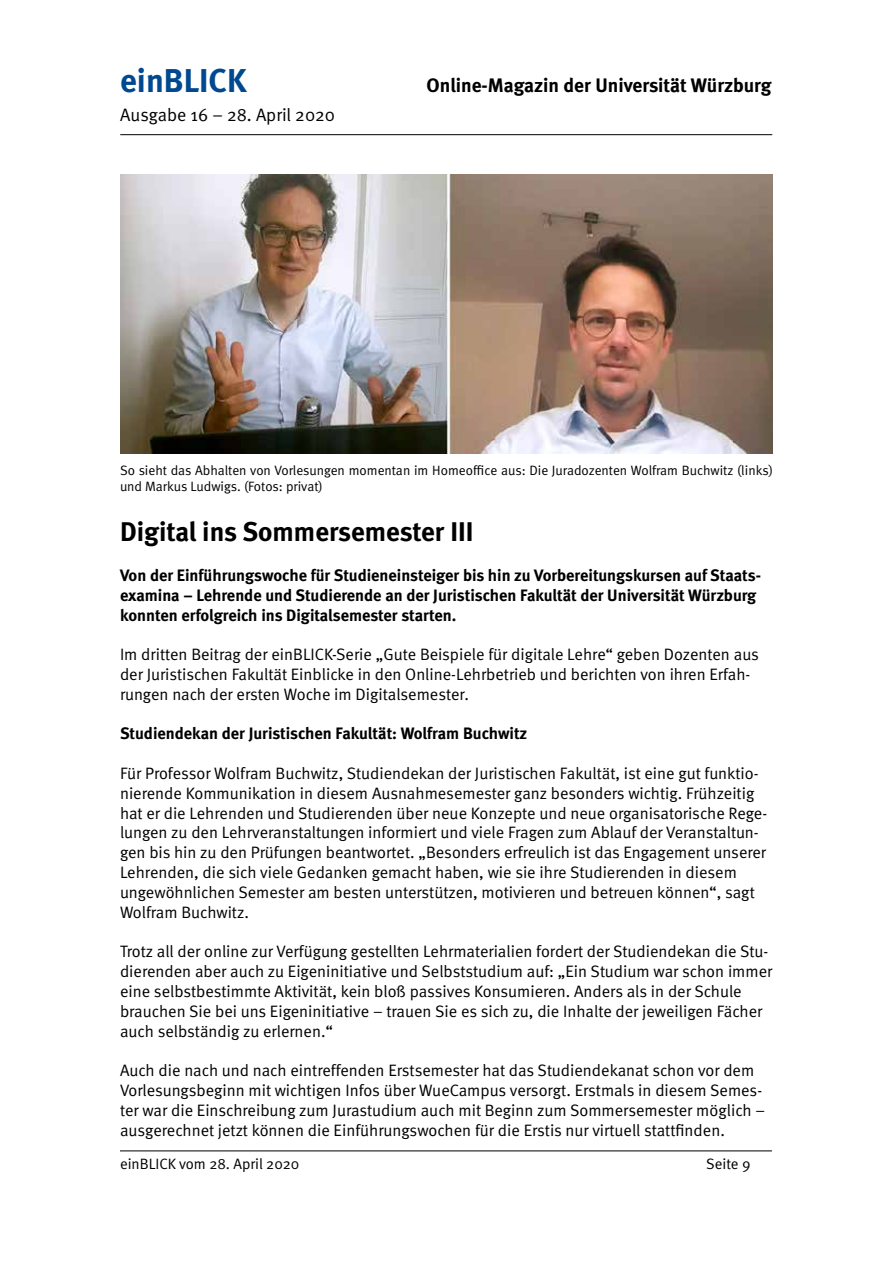
<style>
.page{position:relative;width:893px;height:1263px;background:#fff}
.page>*{position:absolute;margin:0;border:0;box-sizing:border-box;transform-origin:0 0}
.t1{font:700 33px "Meta";color:#004990}
.t2{font:700 27px "Meta";color:#000}
.t3{font:700 19.5px "Meta";color:#000}
.t4{font:18px "Meta Normal";color:#000}
.t5{font:16.5px/19.8px "Meta Normal";color:#000}
.t6{font:700 16.5px/19.8px "Meta";color:#000}
.t7{font:15px "Meta Normal";color:#000}
.t8{font:13.5px/16.2px "Meta Normal";color:#000}
</style>
<div class="page">
<hr style="left:120px;top:134px;width:652px;height:1px;background:#000">
<hr style="left:120px;top:1150px;width:652px;height:1px;background:#000">
<img style="left:120px;top:174px;width:653px;height:280px">
<h1 class="t1" style="left:120px;top:61px;width:128px">einBLICK</h1>
<p class="t3" style="left:427px;top:74px;width:346px">Online-Magazin der Universität Würzburg</p>
<p class="t4" style="left:120px;top:105px;width:216px">Ausgabe 16 – 28. April 2020</p>
<p class="t8" style="left:120px;top:462px;width:654px">So sieht das Abhalten von Vorlesungen momentan im Homeoffice aus: Die Juradozenten Wolfram Buchwitz (links) und Markus Ludwigs. (Fotos: privat)</p>
<h2 class="t2" style="left:120px;top:516px;width:355px">Digital ins Sommersemester III</h2>
<p class="t6" style="left:120px;top:565px;width:642px">Von der Einführungswoche für Studieneinsteiger bis hin zu Vorbereitungskursen auf Staats&shy;examina – Lehrende und Studierende an der Juristischen Fakultät der Universität Würzburg konnten erfolgreich ins Digitalsemester starten.</p>
<p class="t5" style="left:120px;top:644px;width:640px">Im dritten Beitrag der einBLICK-Serie „Gute Beispiele für digitale Lehre“ geben Dozenten aus der Juristischen Fakultät Einblicke in den Online-Lehrbetrieb und berichten von ihren Erfah&shy;rungen nach der ersten Woche im Digitalsemester.</p>
<p class="t6" style="left:120px;top:724px;width:409px">Studiendekan der Juristischen Fakultät: Wolfram Buchwitz</p>
<p class="t5" style="left:120px;top:763px;width:649px">Für Professor Wolfram Buchwitz, Studiendekan der Juristischen Fakultät, ist eine gut funktio&shy;nierende Kommunikation in diesem Ausnahmesemester ganz besonders wichtig. Frühzeitig hat er die Lehrenden und Studierenden über neue Konzepte und neue organisatorische Rege&shy;lungen zu den Lehrveranstaltungen informiert und viele Fragen zum Ablauf der Veranstaltun&shy;gen bis hin zu den Prüfungen beantwortet. „Besonders erfreulich ist das Engagement unserer Lehrenden, die sich viele Gedanken gemacht haben, wie sie ihre Studierenden in diesem ungewöhnlichen Semester am besten unterstützen, motivieren und betreuen können“, sagt Wolfram Buchwitz.</p>
<p class="t5" style="left:120px;top:941px;width:654px">Trotz all der online zur Verfügung gestellten Lehrmaterialien fordert der Studiendekan die Stu&shy;dierenden aber auch zu Eigeninitiative und Selbststudium auf: „Ein Studium war schon immer eine selbstbestimmte Aktivität, kein bloß passives Konsumieren. Anders als in der Schule brauchen Sie bei uns Eigeninitiative – trauen Sie es sich zu, die Inhalte der jeweiligen Fächer auch selbständig zu erlernen.“</p>
<p class="t5" style="left:120px;top:1060px;width:647px">Auch die nach und nach eintreffenden Erstsemester hat das Studiendekanat schon vor dem Vorlesungsbeginn mit wichtigen Infos über WueCampus versorgt. Erstmals in diesem Semes&shy;ter war die Einschreibung zum Jurastudium auch mit Beginn zum Sommersemester möglich – ausgerechnet jetzt können die Einführungswochen für die Erstis nur virtuell stattfinden.</p>
<p class="t7" style="left:120px;top:1155px;width:181px">einBLICK vom 28. April 2020</p>
<p class="t7" style="left:706px;top:1155px;width:46px">Seite 9</p>
</div>
